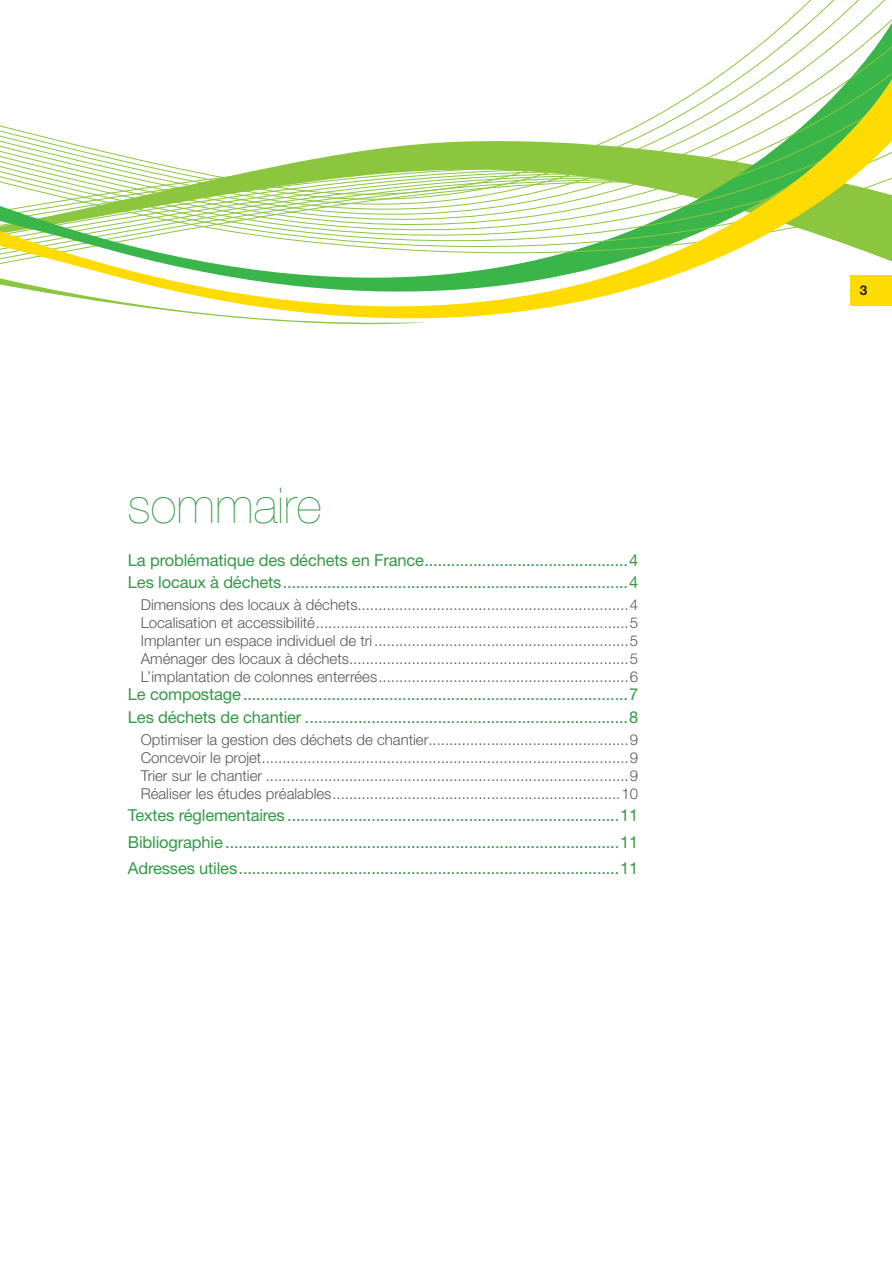
<style>
.page{position:relative;width:892px;height:1261px;background:#fff}
.page>*{position:absolute;margin:0;border:0;box-sizing:border-box;transform-origin:0 0}
.t1{font:200 49.5px "Helvetica Neue LT Std";color:#359847}
.t2{font:16.5px/22.2px "Helvetica Neue LT Std";letter-spacing:-.01em;color:#359847}
.t3{font:300 15px/18px "Helvetica Neue LT Std";color:#57585a;text-align:justify}
.t4{font:700 13.5px "Helvetica Neue LT Std";color:#231f20}
</style>
<div class="page">
<svg style="left:0;top:0;width:891px;height:325px"></svg>
<div style="left:850px;top:275px;width:41px;height:30px;background:#ffdc01"></div>
<h1 class="t1" style="left:128px;top:477px;width:195px">sommaire</h1>
<p class="t2" style="left:128px;top:549px;width:511px">La problématique des déchets en France..............................................4<br>Les locaux à déchets..............................................................................4</p>
<p class="t3" style="left:141px;top:596px;width:499px">Dimensions des locaux à déchets.................................................................4<br>Localisation et accessibilité ...........................................................................5<br>Implanter un espace individuel de tri .............................................................5<br>Aménager des locaux à déchets ...................................................................5<br>L’implantation de colonnes enterrées ............................................................6</p>
<p class="t2" style="left:128px;top:683px;width:511px">Le compostage.......................................................................................7<br>Les déchets de chantier .........................................................................8</p>
<p class="t3" style="left:141px;top:730px;width:499px">Optimiser la gestion des déchets de chantier................................................9<br>Concevoir le projet ........................................................................................9<br>Trier sur le chantier .......................................................................................9<br>Réaliser les études préalables .....................................................................10</p>
<p class="t2" style="left:128px;top:802px;width:511px;line-height:26.5px;text-align:justify">Textes réglementaires ...........................................................................11<br>Bibliographie .........................................................................................11<br>Adresses utiles......................................................................................11</p>
<p class="t4" style="left:859px;top:282px;width:9px">3</p>
</div>
